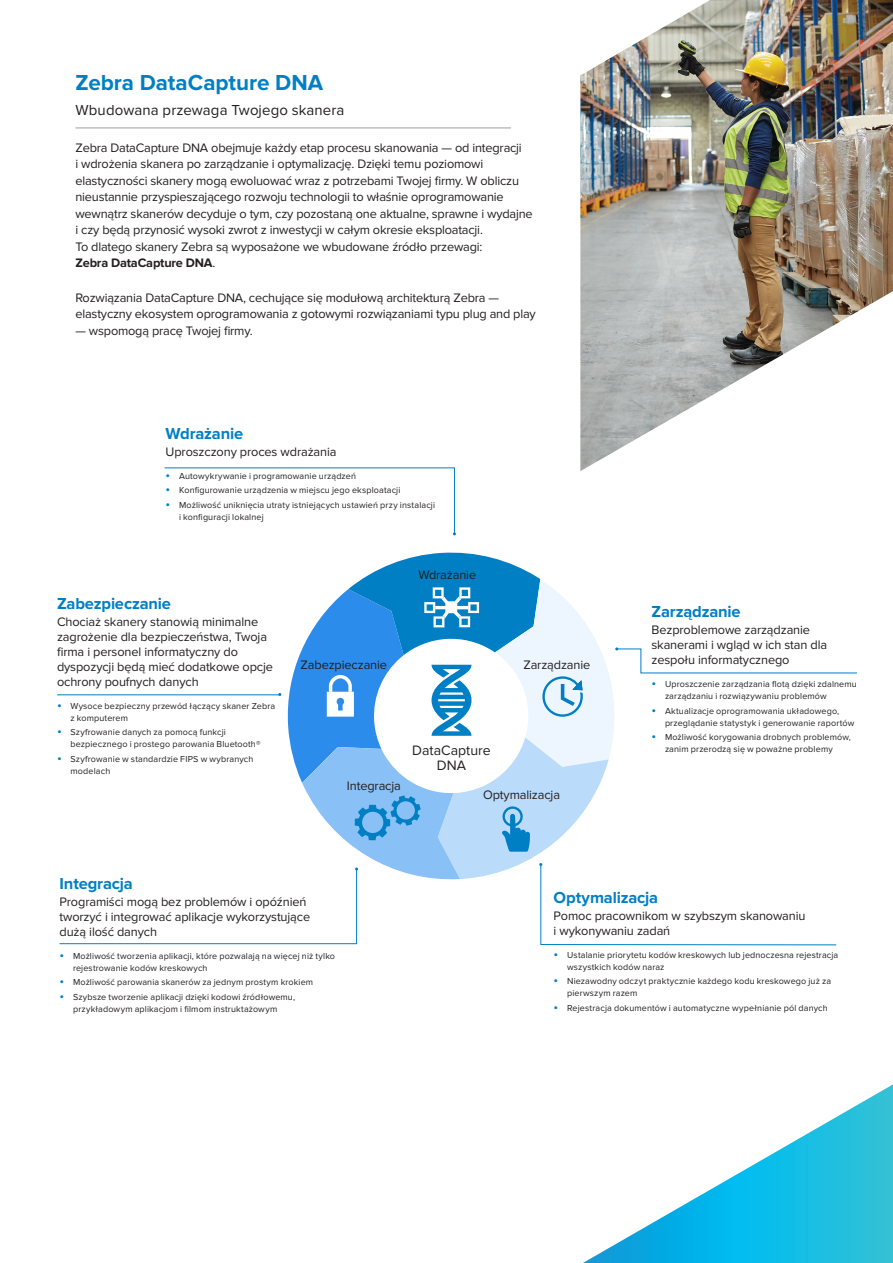
<style>
.page{position:relative;width:893px;height:1263px;background:#fff}
.page>*{position:absolute;margin:0;border:0;box-sizing:border-box;transform-origin:0 0}
.t1{font:700 22.5px "Proxima Nova";color:#007fc5}
.Product_Name{font:700 16.5px "Proxima Nova";letter-spacing:-.01em;color:#007fc5}
.Subhead{font:15px "Proxima Nova";letter-spacing:.005em;color:#231f20}
.t2{font:14.1px/15.3px "Proxima Nova";color:#231f20;text-align:center}
.body_copy_black{font:12.75px/16.5px "Proxima Nova";letter-spacing:-.015em;color:#231f20}
.Product_Subhead{font:12.75px/15px "Proxima Nova";letter-spacing:-.01em;color:#231f20}
.t3{font:9px/12px "Proxima Nova";letter-spacing:.015em;color:#231f20}
.s1{font-weight:700}
.s2{font-size:13.5px;color:#007fc5}
</style>
<div class="page">
<svg style="left:583px;top:1084px;width:310px;height:179px"></svg>
<hr style="left:75px;top:128px;width:436px;height:1px;background:#a09e9e">
<img style="left:580px;top:0;width:313px;height:471px">
<svg style="left:164px;top:467px;width:292px;height:68px"></svg>
<svg style="left:57px;top:552px;width:800px;height:394px"></svg>
<p class="t1" style="left:75px;top:70px;width:249px">Zebra DataCapture DNA</p>
<p class="Subhead" style="left:75px;top:101px;width:270px">Wbudowana przewaga Twojego skanera</p>
<p class="body_copy_black" style="left:75px;top:139px;width:459px">Zebra DataCapture DNA obejmuje każdy etap procesu skanowania — od integracji<br>i wdrożenia skanera po zarządzanie i optymalizację. Dzięki temu poziomowi elastyczności skanery mogą ewoluować wraz z potrzebami Twojej firmy. W obliczu nieustannie przyspieszającego rozwoju technologii to właśnie oprogramowanie wewnątrz skanerów decyduje o tym, czy pozostaną one aktualne, sprawne i wydajne i czy będą przynosić wysoki zwrot z inwestycji w całym okresie eksploatacji.<br>To dlatego skanery Zebra są wyposażone we wbudowane źródło przewagi:<br><span class="s1">Zebra DataCapture DNA</span>.</p>
<p class="body_copy_black" style="left:75px;top:290px;width:462px">Rozwiązania DataCapture DNA, cechujące się modułową architekturą Zebra — elastyczny ekosystem oprogramowania z gotowymi rozwiązaniami typu plug and play</p>
<p class="body_copy_black" style="left:75px;top:323px;width:179px">— wspomogą pracę Twojej firmy.</p>
<p class="Product_Name" style="left:166px;top:424px;width:79px">Wdrażanie</p>
<p class="Product_Subhead" style="left:166px;top:444px;width:172px">Uproszczony proces wdrażania</p>
<p class="t3" style="left:166px;top:470px;width:192px"><span class="s2">•</span> Autowykrywanie i programowanie urządzeń</p>
<p class="t3" style="left:166px;top:484px;width:236px"><span class="s2">•</span> Konfigurowanie urządzenia w miejscu jego eksploatacji</p>
<p class="t3" style="left:179px;top:499px;width:257px;text-indent:-14px"><span class="s2">•</span> Możliwość uniknięcia utraty istniejących ustawień przy instalacji i konfiguracji lokalnej</p>
<p class="Product_Subhead" style="left:418px;top:567px;width:59px">Wdrażanie</p>
<p class="Product_Name" style="left:57px;top:594px;width:116px">Zabezpieczanie</p>
<p class="Product_Subhead" style="left:57px;top:615px;width:218px">Chociaż skanery stanowią minimalne zagrożenie dla bezpieczeństwa, Twoja firma i personel informatyczny do dyspozycji będą mieć dodatkowe opcje ochrony poufnych danych</p>
<p class="t3" style="left:70px;top:700px;width:206px;text-indent:-14px"><span class="s2">•</span> Wysoce bezpieczny przewód łączący skaner Zebra z komputerem</p>
<p class="t3" style="left:70px;top:726px;width:192px;text-indent:-14px"><span class="s2">•</span> Szyfrowanie danych za pomocą funkcji bezpiecznego i prostego parowania Bluetooth®</p>
<p class="t3" style="left:70px;top:753px;width:184px;text-indent:-14px"><span class="s2">•</span> Szyfrowanie w standardzie FIPS w wybranych modelach</p>
<h3 class="t2" style="left:412px;top:743px;width:80px">DataCapture<br>DNA</h3>
<p class="Product_Subhead" style="left:301px;top:657px;width:88px">Zabezpieczanie</p>
<p class="Product_Subhead" style="left:523px;top:657px;width:68px">Zarządzanie</p>
<p class="Product_Subhead" style="left:347px;top:779px;width:55px">Integracja</p>
<p class="Product_Subhead" style="left:483px;top:787px;width:78px">Optymalizacja</p>
<p class="Product_Name" style="left:651px;top:602px;width:91px">Zarządzanie</p>
<p class="Product_Subhead" style="left:651px;top:623px;width:177px">Bezproblemowe zarządzanie skanerami i wgląd w ich stan dla zespołu informatycznego</p>
<p class="t3" style="left:665px;top:678px;width:193px;text-indent:-14px"><span class="s2">•</span> Uproszczenie zarządzania flotą dzięki zdalnemu zarządzaniu i rozwiązywaniu problemów</p>
<p class="t3" style="left:665px;top:705px;width:191px;text-indent:-14px"><span class="s2">•</span> Aktualizacje oprogramowania układowego, przeglądanie statystyk i generowanie raportów</p>
<p class="t3" style="left:651px;top:731px;width:201px;text-align:center"><span class="s2">•</span> Możliwość korygowania drobnych problemów, zanim przerodzą się w poważne problemy</p>
<p class="Product_Name" style="left:60px;top:874px;width:75px">Integracja</p>
<p class="Product_Subhead" style="left:60px;top:895px;width:252px">Programiści mogą bez problemów i opóźnień tworzyć i integrować aplikacje wykorzystujące dużą ilość danych</p>
<p class="t3" style="left:73px;top:950px;width:264px;text-indent:-14px"><span class="s2">•</span> Możliwość tworzenia aplikacji, które pozwalają na więcej niż tylko rejestrowanie kodów kreskowych</p>
<p class="t3" style="left:60px;top:976px;width:255px"><span class="s2">•</span> Możliwość parowania skanerów za jednym prostym krokiem</p>
<p class="t3" style="left:60px;top:991px;width:237px;text-align:center"><span class="s2">•</span> Szybsze tworzenie aplikacji dzięki kodowi źródłowemu, przykładowym aplikacjom i filmom instruktażowym</p>
<p class="Product_Name" style="left:554px;top:888px;width:106px">Optymalizacja</p>
<p class="Product_Subhead" style="left:554px;top:908px;width:253px">Pomoc pracownikom w szybszym skanowaniu i wykonywaniu zadań</p>
<p class="t3" style="left:567px;top:949px;width:273px;text-indent:-14px"><span class="s2">•</span> Ustalanie priorytetu kodów kreskowych lub jednoczesna rejestracja wszystkich kodów naraz</p>
<p class="t3" style="left:567px;top:975px;width:265px;text-indent:-14px"><span class="s2">•</span> Niezawodny odczyt praktycznie każdego kodu kreskowego już za pierwszym razem</p>
<p class="t3" style="left:554px;top:1002px;width:276px"><span class="s2">•</span> Rejestracja dokumentów i automatyczne wypełnianie pól danych</p>
</div>
